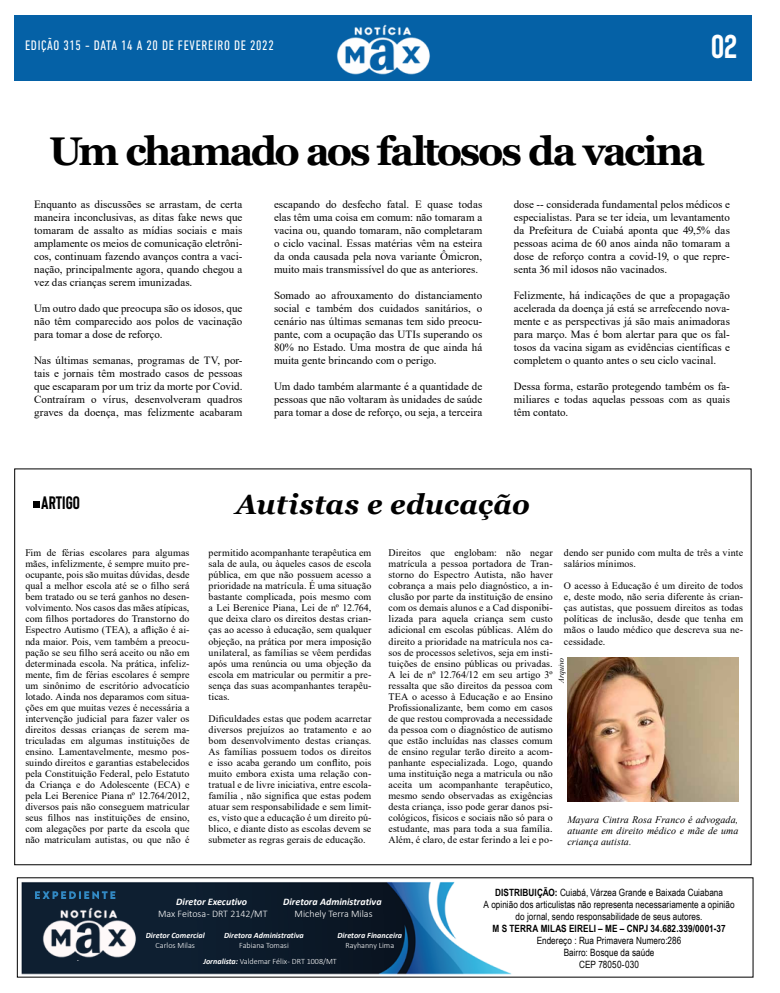
<style>
.page{position:relative;width:780px;height:993px;background:#fff}
.page>*{position:absolute;margin:0;border:0;box-sizing:border-box;transform-origin:0 0}
.t1{font:700 40px "Georgia";letter-spacing:-.055em;color:#000}
.t2{font:700 33px "Bison";color:#fff}
.t3{font:italic 700 28px "Georgia";letter-spacing:.005em;color:#000}
.t4{font:700 18px "Bison";color:#000}
.t5{font:condensed 14px "DIN Next LT Pro";letter-spacing:.05em;color:#fff}
.t6{font:11px/13px "Times New Roman";color:#000;text-align:justify}
.t7{font:10px/11px "Times New Roman";letter-spacing:.005em;color:#000;text-align:justify}
.t8{font:10px/12px "Arial Narrow";letter-spacing:.005em;color:#000;text-align:center}
.t9{font:italic 10px/11px "Times New Roman";letter-spacing:.01em;color:#000;text-align:justify}
.t10{font:700 10px "Arial Narrow";letter-spacing:.01em;color:#000}
.t11{font:italic 700 10px "Calibri";color:#fff}
.t12{font:300 10px "Calibri";color:#fff}
.t13{font:300 8.1px "Calibri";color:#fff}
.t14{font:italic 700 8.1px "Calibri";color:#fff}
.t15{font:italic 8px "Times New Roman";color:#000}
.s1{font-weight:700;font-style:italic}
.s2{font-weight:700}
</style>
<div class="page">
<img style="left:21px;top:882px;width:491px;height:93px">
<div style="left:28px;top:902px;width:118px;height:58px;background:#0e1f31"></div>
<img style="left:43px;top:907px;width:93px;height:51px">
<div style="left:14px;top:15px;width:737px;height:66px;background:#0561a6"></div>
<img style="left:337px;top:24px;width:93px;height:51px">
<svg style="left:33px;top:501px;width:6px;height:6px"></svg>
<img style="left:567px;top:657px;width:171px;height:144px">
<h3 class="t5" style="left:25px;top:38px;width:250px">EDIÇÃO 315 - DATA 14 A 20 DE FEVEREIRO DE 2022</h3>
<h2 class="t2" style="left:711px;top:29px;width:28px">02</h2>
<h1 class="t1" style="left:49px;top:126px;width:657px">Um chamado aos faltosos da vacina</h1>
<p class="t6" style="left:514px;top:197px;width:218px">dose -- considerada fundamental pelos médicos e especialistas. Para se ter ideia, um levantamento da Prefeitura de Cuiabá aponta que 49,5% das pessoas acima de 60 anos ainda não tomaram a dose de reforço contra a covid-19, o que repre&shy;senta 36 mil idosos não vacinados.</p>
<p class="t6" style="left:514px;top:288px;width:217px">Felizmente, há indicações de que a propagação acelerada da doença já está se arrefecendo nova&shy;mente e as perspectivas já são mais animadoras para março. Mas é bom alertar para que os fal&shy;tosos da vacina sigam as evidências científicas e completem o quanto antes o seu ciclo vacinal.</p>
<p class="t6" style="left:514px;top:379px;width:218px">Dessa forma, estarão protegendo também os fa&shy;miliares e todas aquelas pessoas com as quais têm contato.</p>
<p class="t6" style="left:34px;top:197px;width:210px">Enquanto as discussões se arrastam, de certa maneira inconclusivas, as ditas fake news que tomaram de assalto as mídias sociais e mais amplamente os meios de comunicação eletrôni&shy;cos, continuam fazendo avanços contra a vaci&shy;nação, principalmente agora, quando chegou a vez das crianças serem imunizadas.</p>
<p class="t6" style="left:34px;top:301px;width:210px">Um outro dado que preocupa são os idosos, que não têm comparecido aos polos de vacinação para tomar a dose de reforço.</p>
<p class="t6" style="left:34px;top:353px;width:210px">Nas últimas semanas, programas de TV, por&shy;tais e jornais têm mostrado casos de pessoas que escaparam por um triz da morte por Covid.<br>Contraíram o vírus, desenvolveram quadros graves da doença, mas felizmente acabaram</p>
<p class="t6" style="left:274px;top:197px;width:210px">escapando do desfecho fatal. E quase todas elas têm uma coisa em comum: não tomaram a vacina ou, quando tomaram, não completaram o ciclo vacinal. Essas matérias vêm na esteira da onda causada pela nova variante Ômicron, muito mais transmissível do que as anteriores.</p>
<p class="t6" style="left:274px;top:288px;width:210px">Somado ao afrouxamento do distanciamento social e também dos cuidados sanitários, o cenário nas últimas semanas tem sido preocu&shy;pante, com a ocupação das UTIs superando os 80% no Estado. Uma mostra de que ainda há muita gente brincando com o perigo.</p>
<p class="t6" style="left:274px;top:379px;width:210px">Um dado também alarmante é a quantidade de pessoas que não voltaram às unidades de saúde para tomar a dose de reforço, ou seja, a terceira</p>
<h3 class="t4" style="left:41px;top:493px;width:40px">ARTIGO</h3>
<h3 class="t3" style="left:236px;top:485px;width:296px">Autistas e educação</h3>
<p class="t7" style="left:25px;top:547px;width:166px">Fim de férias escolares para algumas mães, infelizmente, é sempre muito pre&shy;ocupante, pois são muitas dúvidas, desde qual a melhor escola até se o filho será bem tratado ou se terá ganhos no desen&shy;volvimento. Nos casos das mães atípicas, com filhos portadores do Transtorno do Espectro Autismo (TEA), a aflição é ai&shy;nda maior. Pois, vem também a preocu&shy;pação se seu filho será aceito ou não em determinada escola. Na prática, infeliz&shy;mente, fim de férias escolares é sempre um sinônimo de escritório advocatício lotado. Ainda nos deparamos com situa&shy;ções em que muitas vezes é necessária a intervenção judicial para fazer valer os direitos dessas crianças de serem ma&shy;triculadas em algumas instituições de ensino. Lamentavelmente, mesmo pos&shy;suindo direitos e garantias estabelecidos pela Constituição Federal, pelo Estatuto da Criança e do Adolescente (ECA) e pela Lei Berenice Piana nº 12.764/2012, diversos pais não conseguem matricular seus filhos nas instituições de ensino, com alegações por parte da escola que não matriculam autistas, ou que não é</p>
<p class="t7" style="left:209px;top:547px;width:164px">permitido acompanhante terapêutica em sala de aula, ou àqueles casos de escola pública, em que não possuem acesso a prioridade na matrícula. É uma situação bastante complicada, pois mesmo com a Lei Berenice Piana, Lei de nº 12.764, que deixa claro os direitos destas crian&shy;ças ao acesso à educação, sem qualquer objeção, na prática por mera imposição unilateral, as famílias se vêem perdidas após uma renúncia ou uma objeção da escola em matricular ou permitir a pre&shy;sença das suas acompanhantes terapêu&shy;ticas.</p>
<p class="t7" style="left:209px;top:712px;width:164px">Dificuldades estas que podem acarretar diversos prejuízos ao tratamento e ao bom desenvolvimento destas crianças.<br>As famílias possuem todos os direitos e isso acaba gerando um conflito, pois muito embora exista uma relação con&shy;tratual e de livre iniciativa, entre escola&shy;família , não significa que estas podem atuar sem responsabilidade e sem limit&shy;es, visto que a educação é um direito pú&shy;blico, e diante disto as escolas devem se submeter as regras gerais de educação.</p>
<p class="t7" style="left:388px;top:547px;width:166px">Direitos que englobam: não negar matrícula a pessoa portadora de Tran&shy;storno do Espectro Autista, não haver cobrança a mais pelo diagnóstico, a in&shy;clusão por parte da instituição de ensino com os demais alunos e a Cad disponibi&shy;lizada para aquela criança sem custo adicional em escolas públicas. Além do direito a prioridade na matrícula nos ca&shy;sos de processos seletivos, seja em insti&shy;tuições de ensino públicas ou privadas.<br>A lei de nº 12.764/12 em seu artigo 3º ressalta que são direitos da pessoa com TEA o acesso à Educação e ao Ensino Profissionalizante, bem como em casos de que restou comprovada a necessidade da pessoa com o diagnóstico de autismo que estão incluídas nas classes comum de ensino regular terão direito a acom&shy;panhante especializada. Logo, quando uma instituição nega a matricula ou não aceita um acompanhante terapêutico, mesmo sendo observadas as exigências desta criança, isso pode gerar danos psi&shy;cológicos, físicos e sociais não só para o estudante, mas para toda a sua família.<br>Além, é claro, de estar ferindo a lei e po-</p>
<p class="t7" style="left:564px;top:547px;width:181px">dendo ser punido com multa de três a vinte salários mínimos.</p>
<p class="t7" style="left:564px;top:580px;width:181px">O acesso à Educação é um direito de todos e, deste modo, não seria diferente às crian&shy;ças autistas, que possuem direitos as todas políticas de inclusão, desde que tenha em mãos o laudo médico que descreva sua ne&shy;cessidade.</p>
<p class="t15" style="left:555px;top:682px;width:27px;rotate:-90deg">Arquivo</p>
<p class="t9" style="left:567px;top:813px;width:173px">Mayara Cintra Rosa Franco é advogada, atuante em direito médico e mãe de uma criança autista.</p>
<p class="t11" style="left:176px;top:894px;width:72px">Diretor Executivo</p>
<p class="t12" style="left:158px;top:906px;width:111px">Max Feitosa - DRT 2142/MT</p>
<p class="t11" style="left:283px;top:894px;width:100px">Diretora Administrativa</p>
<p class="t12" style="left:294px;top:906px;width:79px">Michely Terra Milas</p>
<p class="t14" style="left:146px;top:929px;width:60px">Diretor Comercial</p>
<p class="t13" style="left:156px;top:940px;width:41px">Carlos Milas</p>
<p class="t14" style="left:224px;top:929px;width:81px">Diretora Administrativa</p>
<p class="t13" style="left:239px;top:940px;width:51px">Fabiana Tomasi</p>
<p class="t14" style="left:337px;top:929px;width:66px">Diretora Financeira</p>
<p class="t13" style="left:345px;top:940px;width:50px">Rayhanny Lima</p>
<p class="t13" style="left:203px;top:955px;width:135px"><span class="s1">Jornalista:</span> Valdemar Félix - DRT 1008/MT</p>
<p class="t8" style="left:483px;top:885px;width:252px"><span class="s2">DISTRIBUIÇÃO:</span> Cuiabá, Várzea Grande e Baixada Cuiabana<br>A opinião dos articulistas não representa necessariamente a opinião do jornal, sendo responsabilidade de seus autores.</p>
<p class="t10" style="left:492px;top:920px;width:234px">M S TERRA MILAS EIRELI – ME – CNPJ 34.682.339/0001-37</p>
<p class="t8" style="left:536px;top:933px;width:146px">Endereço : Rua Primavera Numero:286<br>Bairro: Bosque da saúde<br>CEP 78050-030</p>
</div>
